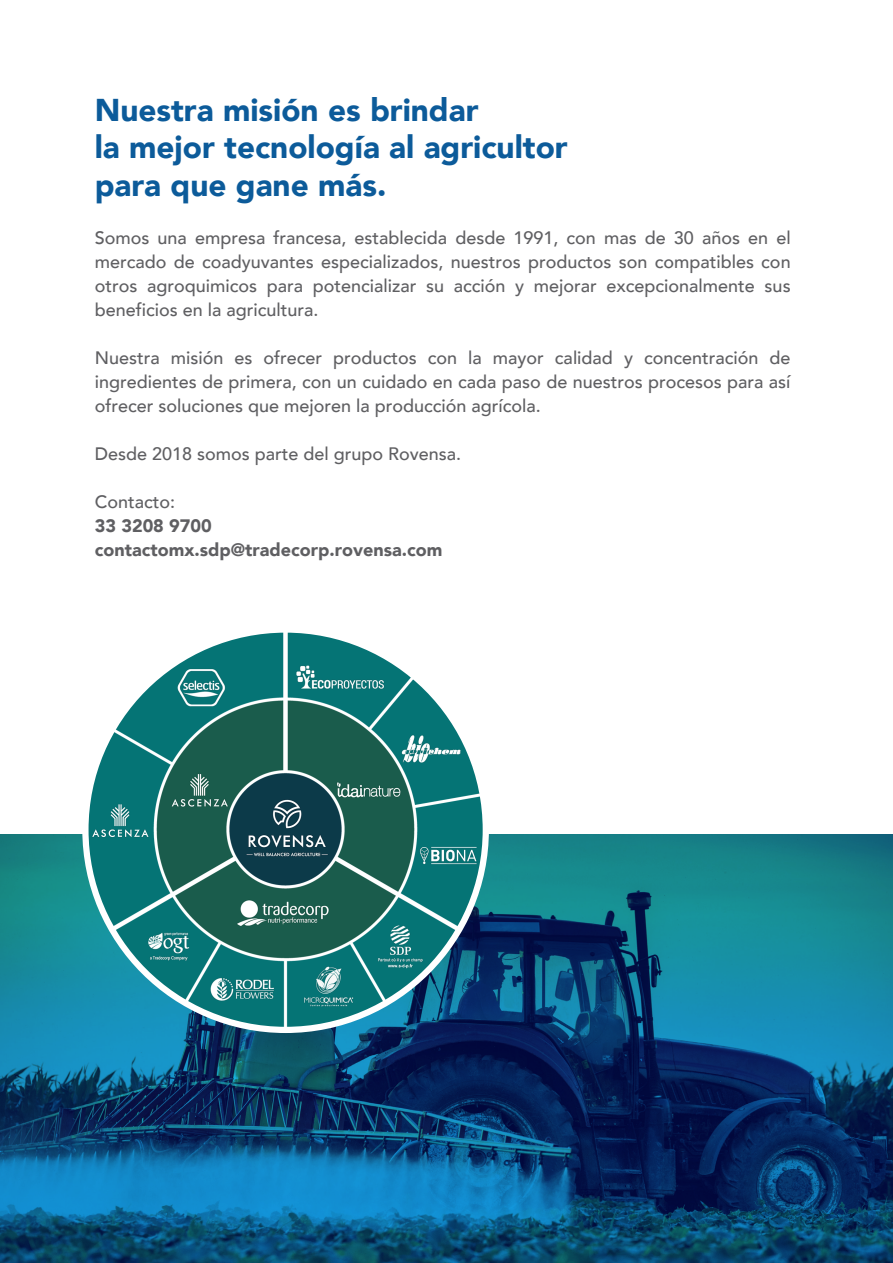
<style>
.page{position:relative;width:893px;height:1263px;background:#fff}
.page>*{position:absolute;margin:0;border:0;box-sizing:border-box;transform-origin:0 0}
.t1{font:900 31.5px/37.5px "Avenir";color:#0c5b9a}
.t2{font:500 18px/24px "Avenir";color:#5f5f62;text-align:justify}
.t3{font:900 18px/24px "Avenir";color:#5f5f62}
</style>
<div class="page">
<img style="left:0;top:834px;width:893px;height:429px">
<div style="left:82px;top:626px;width:407px;height:407px;background:#fff;border-radius:50%"></div>
<img style="left:89px;top:633px;width:394px;height:394px;border-radius:197px">
<h1 class="t1" style="left:95px;top:90px;width:475px">Nuestra misión es brindar<br>la mejor tecnología al agricultor para que gane más.</h1>
<p class="t2" style="left:95px;top:225px;width:697px">Somos una empresa francesa, establecida desde 1991, con mas de 30 años en el mercado de coadyuvantes especializados, nuestros productos son compatibles con otros agroquimicos para potencializar su acción y mejorar excepcionalmente sus beneficios en la agricultura.</p>
<p class="t2" style="left:95px;top:345px;width:697px">Nuestra misión es ofrecer productos con la mayor calidad y concentración de ingredientes de primera, con un cuidado en cada paso de nuestros procesos para así ofrecer soluciones que mejoren la producción agrícola.</p>
<p class="t2" style="left:95px;top:441px;width:368px">Desde 2018 somos parte del grupo Rovensa.</p>
<p class="t2" style="left:95px;top:489px;width:82px">Contacto:</p>
<p class="t3" style="left:95px;top:513px;width:349px">33 3208 9700 contactomx.sdp@tradecorp.rovensa.com</p>
</div>
